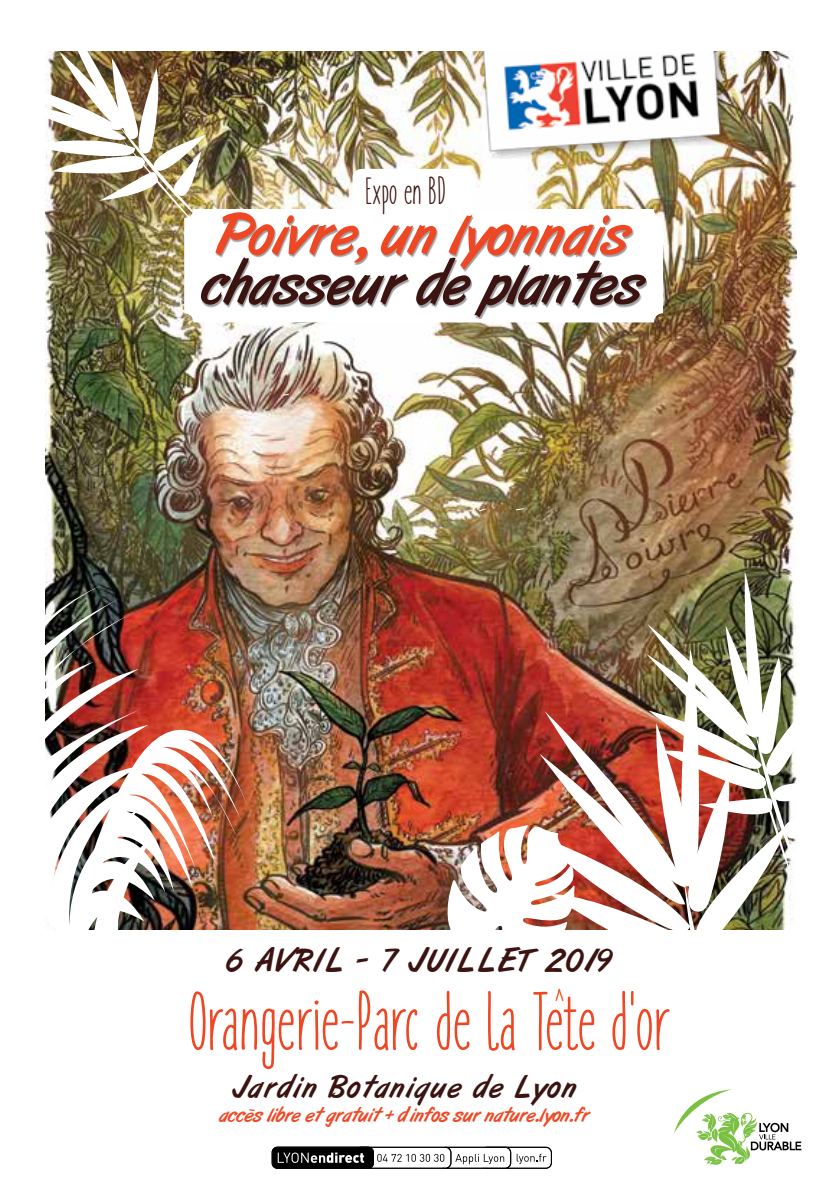
<style>
.page{position:relative;width:840px;height:1191px;background:#fff}
.page>*{position:absolute;margin:0;border:0;box-sizing:border-box;transform-origin:0 0}
.t1{font:64.2px "cookies&milk";letter-spacing:-.015em;color:#ef4723}
.t2{font:58.6px "Art Brush";color:#ef4723}
.t3{font:58.6px "Art Brush";color:#3b1310}
.t4{font:33.2px "Art Brush";letter-spacing:.09em;color:#3b1310}
.t5{font:30.8px "Art Brush";letter-spacing:.07em;color:#3b1310}
.t6{font:29.2px "cookies&milk";color:#3b1310}
.t7{font:20.2px "Art Brush";color:#ef4723}
</style>
<div class="page">
<img style="left:46px;top:51px;width:751px;height:879px">
<svg style="left:282px;top:392px;width:7px;height:4px"></svg>
<svg style="left:563px;top:393px;width:9px;height:2px"></svg>
<svg style="left:477px;top:508px;width:9px;height:3px"></svg>
<svg style="left:514px;top:507px;width:10px;height:4px"></svg>
<img style="left:160px;top:724px;width:91px;height:206px">
<img style="left:45px;top:579px;width:115px;height:351px">
<img style="left:45px;top:51px;width:161px;height:181px">
<img style="left:477px;top:51px;width:252px;height:107px">
<div style="left:184px;top:209px;width:478px;height:113px;background:#fff;border-radius:9px"></div>
<div style="left:352px;top:169px;width:121px;height:77px;background:#fff;border-radius:9px"></div>
<div style="left:202px;top:214px;width:444px;height:105px;background:#000;opacity:.38"></div>
<div style="left:481px;top:1147px;width:70px;height:21px;border:1px solid #000;border-radius:6px"></div>
<div style="left:440px;top:1146px;width:71px;height:22px;border:1px solid #000;border-radius:6px"></div>
<div style="left:440px;top:1147px;width:70px;height:21px;border:1px solid #000;border-radius:6px"></div>
<svg style="left:356px;top:1147px;width:94px;height:20px"></svg>
<div style="left:355px;top:1147px;width:96px;height:21px;border:1px solid #000;border-radius:6px"></div>
<div style="left:272px;top:1147px;width:101px;height:21px;background:#000;border-radius:5px"></div>
<div style="left:272px;top:1146px;width:101px;height:22px;border:1px solid #000;border-radius:5px"></div>
<svg style="left:277px;top:1152px;width:87px;height:10px"></svg>
<img style="left:377px;top:571px;width:425px;height:595px">
<h3 class="t6" style="left:365px;top:172px;width:82px">Expo en BD</h3>
<h2 class="t2" style="left:215px;top:203px;width:414px">Poivre, un lyonnais</h2>
<h2 class="t3" style="left:201px;top:252px;width:442px">chasseur de plantes</h2>
<h3 class="t4" style="left:226px;top:942px;width:386px">6 AVRIL - 7 JUILLET 2019</h3>
<h1 class="t1" style="left:189px;top:978px;width:483px">Orangerie-Parc de la Tete d'or</h1>
<h3 class="t5" style="left:232px;top:1070px;width:344px">Jardin Botanique de Lyon</h3>
<p class="t7" style="left:219px;top:1104px;width:371px">acces libre et gratuit + d'infos sur nature.lyon.fr</p>
</div>
